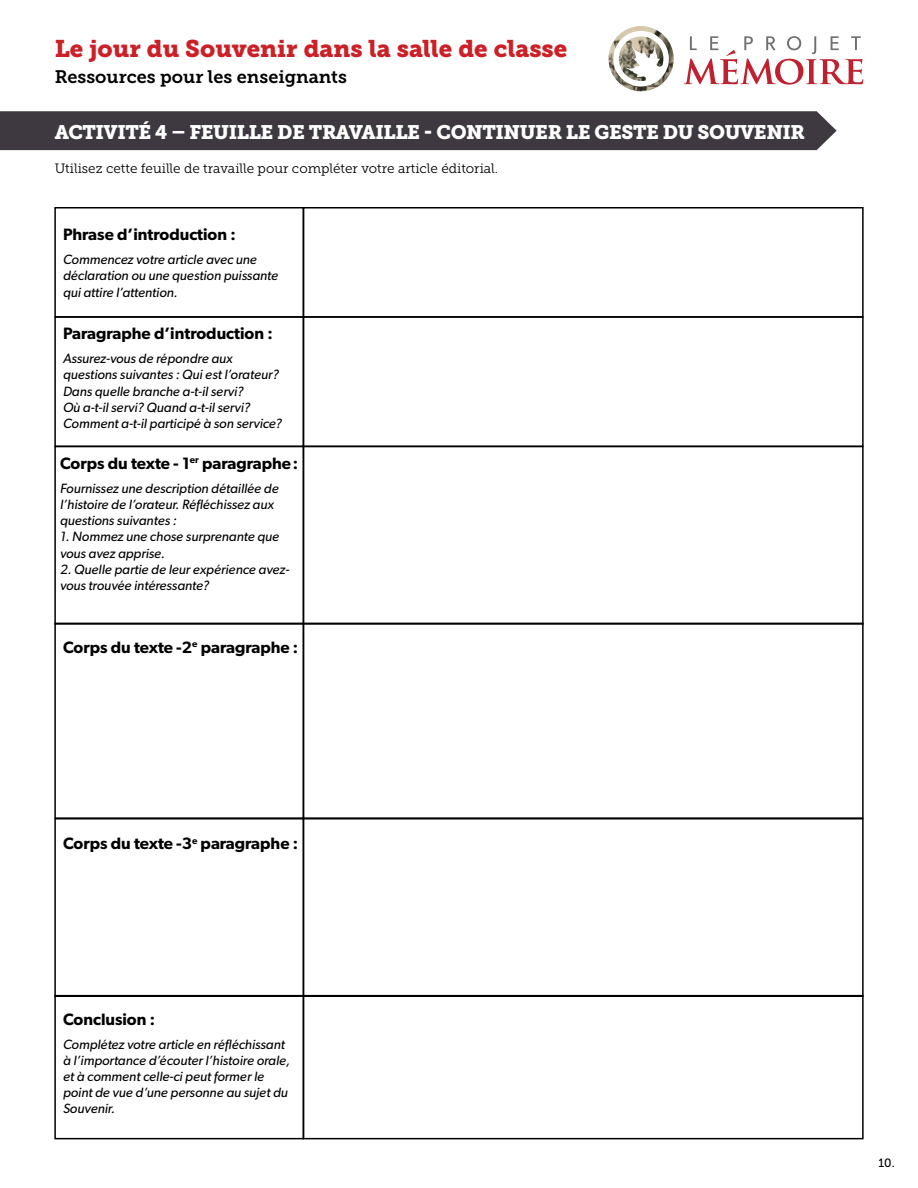
<style>
.page{position:relative;width:918px;height:1188px;background:#fff}
.page>*{position:absolute;margin:0;border:0;box-sizing:border-box;transform-origin:0 0}
.t1{font:24px "Museo Slab 900";color:#cc2027}
.t2{font:19.5px "Museo Slab 900";letter-spacing:-.025em;color:#fff}
.t3{font:18px "Museo Slab 700";color:#000}
.t4{font:600 16.5px "Gibson";color:#000}
.t5{font:italic 13.5px/16.2px "Gibson";color:#000}
.t6{font:13.5px "Museo Slab 300";color:#000}
.t7{font:12px "Museo Slab 500";color:#000}
</style>
<div class="page">
<div style="left:0;top:111px;width:837px;height:39px;background:#3e3940"></div>
<div style="left:54px;top:207px;width:250px;height:111px;border:2px solid #000"></div>
<div style="left:303px;top:207px;width:561px;height:111px;border:2px solid #000"></div>
<div style="left:54px;top:316px;width:250px;height:131px;border:2px solid #000"></div>
<div style="left:303px;top:316px;width:561px;height:131px;border:2px solid #000"></div>
<div style="left:54px;top:446px;width:250px;height:179px;border:2px solid #000"></div>
<div style="left:303px;top:446px;width:561px;height:179px;border:2px solid #000"></div>
<div style="left:54px;top:623px;width:250px;height:196px;border:2px solid #000"></div>
<div style="left:303px;top:623px;width:561px;height:196px;border:2px solid #000"></div>
<div style="left:54px;top:818px;width:250px;height:179px;border:2px solid #000"></div>
<div style="left:303px;top:818px;width:561px;height:179px;border:2px solid #000"></div>
<div style="left:54px;top:995px;width:250px;height:144px;border:2px solid #000"></div>
<div style="left:303px;top:995px;width:561px;height:144px;border:2px solid #000"></div>
<img style="left:608px;top:26px;width:66px;height:65px">
<svg style="left:684px;top:36px;width:179px;height:49px"></svg>
<h1 class="t1" style="left:55px;top:35px;width:514px">Le jour du Souvenir dans la salle de classe</h1>
<h3 class="t3" style="left:55px;top:67px;width:294px">Ressources pour les enseignants</h3>
<h2 class="t2" style="left:55px;top:121px;width:752px">ACTIVITÉ 4 – FEUILLE DE TRAVAILLE - CONTINUER LE GESTE DU SOUVENIR</h2>
<p class="t6" style="left:55px;top:161px;width:445px">Utilisez cette feuille de travaille pour compléter votre article éditorial.</p>
<p class="t4" style="left:63px;top:225px;width:174px">Phrase d’introduction :</p>
<p class="t5" style="left:63px;top:251px;width:217px">Commencez votre article avec une déclaration ou une question puissante qui attire l’attention.</p>
<p class="t4" style="left:63px;top:324px;width:211px">Paragraphe d’introduction :</p>
<p class="t5" style="left:63px;top:350px;width:221px">Assurez-vous de répondre aux questions suivantes : Qui est l’orateur?<br>Dans quelle branche a-t-il servi?<br>Où a-t-il servi? Quand a-t-il servi?<br>Comment a-t-il participé à son service?</p>
<p class="t4" style="left:60px;top:453px;width:240px">Corps du texte - 1<sup>er</sup> paragraphe:</p>
<p class="t5" style="left:60px;top:480px;width:220px">Fournissez une description détaillée de l’histoire de l’orateur. Réfléchissez aux questions suivantes :</p>
<p class="t5" style="left:60px;top:528px;width:221px">1. Nommez une chose surprenante que vous avez apprise.</p>
<p class="t5" style="left:60px;top:561px;width:231px">2. Quelle partie de leur expérience avez&shy;vous trouvée intéressante?</p>
<p class="t4" style="left:63px;top:637px;width:237px">Corps du texte -2<sup>e</sup> paragraphe :</p>
<p class="t4" style="left:63px;top:834px;width:237px">Corps du texte -3<sup>e</sup> paragraphe :</p>
<p class="t4" style="left:63px;top:1009px;width:94px">Conclusion :</p>
<p class="t5" style="left:63px;top:1036px;width:229px">Complétez votre article en réfléchissant à l’importance d’écouter l’histoire orale, et à comment celle-ci peut former le point de vue d’une personne au sujet du Souvenir.</p>
<p class="t7" style="left:879px;top:1156px;width:18px">10.</p>
</div>
